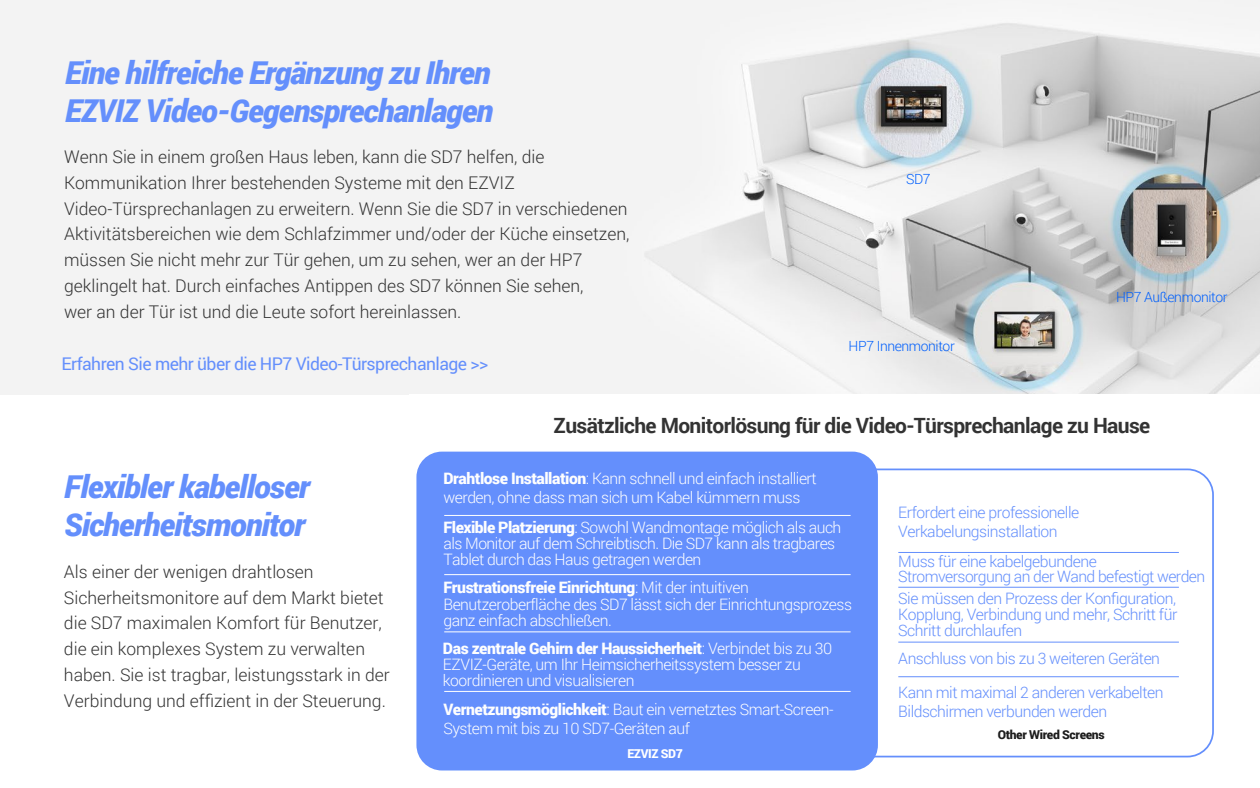
<style>
.page{position:relative;width:1260px;height:788px;background:#fff}
.page>*{position:absolute;margin:0;border:0;box-sizing:border-box;transform-origin:0 0}
.t1{font:italic 900 31.5px/37.8px "Roboto";letter-spacing:-.03em;color:#648ffc}
.t2{font:700 21px "Roboto";letter-spacing:-.03em;color:#333}
.t3{font:300 17.5px/25.7px "Roboto";color:#333}
.t4{font:17.5px "Roboto";letter-spacing:-.03em;color:#648ffc}
.t5{font:300 15.75px/15.8px "Roboto";letter-spacing:-.03em;color:#fefefe}
.t6{font:300 15.75px/15.8px "Roboto";letter-spacing:-.03em;color:#648ffc}
.t7{font:300 14px "Roboto";letter-spacing:-.03em;color:#005ffd}
.t8{font:900 12.25px "Roboto";letter-spacing:-.03em;color:#1c1c1c}
.t9{font:900 12.25px "Roboto";letter-spacing:-.03em;color:#fff}
.s1{font-weight:900}
</style>
<div class="page">
<img style="left:408px;top:0;width:852px;height:394px">
<div style="left:0;top:0;width:408px;height:394px;background:#f3f3f3"></div>
<div style="left:416px;top:451px;width:462px;height:319px;background:#648ffc;border-radius:26px"></div>
<div style="left:802px;top:468px;width:412px;height:289px;border:2px solid #648ffc;border-radius:26px"></div>
<hr style="left:444px;top:515px;width:407px;height:1px;background:#fff">
<hr style="left:444px;top:574px;width:407px;height:1px;background:#fff">
<hr style="left:444px;top:631px;width:407px;height:1px;background:#fff">
<hr style="left:444px;top:691px;width:407px;height:1px;background:#fff">
<hr style="left:898px;top:552px;width:281px;height:1px;background:#648ffc">
<hr style="left:898px;top:587px;width:281px;height:1px;background:#648ffc">
<hr style="left:898px;top:641px;width:281px;height:1px;background:#648ffc">
<hr style="left:898px;top:676px;width:281px;height:1px;background:#648ffc">
<h1 class="t1" style="left:65px;top:52px;width:429px">Eine hilfreiche Ergänzung zu Ihren<br>EZVIZ Video-Gegensprechanlagen</h1>
<p class="t3" style="left:64px;top:143px;width:567px">Wenn Sie in einem großen Haus leben, kann die SD7 helfen, die Kommunikation Ihrer bestehenden Systeme mit den EZVIZ Video-Türsprechanlagen zu erweitern. Wenn Sie die SD7 in verschiedenen Aktivitätsbereichen wie dem Schlafzimmer und/oder der Küche einsetzen, müssen Sie nicht mehr zur Tür gehen, um zu sehen, wer an der HP7 geklingelt hat. Durch einfaches Antippen des SD7 können Sie sehen,<br>wer an der Tür ist und die Leute sofort hereinlassen.</p>
<p class="t4" style="left:62px;top:351px;width:428px">Erfahren Sie mehr über die HP7 Video-Türsprechanlage &gt;&gt;</p>
<p class="t7" style="left:906px;top:169px;width:26px">SD7</p>
<p class="t7" style="left:849px;top:336px;width:108px">HP7 Innenmonitor</p>
<p class="t7" style="left:1116px;top:287px;width:113px">HP7 Außenmonitor</p>
<h1 class="t1" style="left:64px;top:467px;width:247px">Flexibler kabelloser<br>Sicherheitsmonitor</h1>
<p class="t3" style="left:64px;top:558px;width:327px">Als einer der wenigen drahtlosen Sicherheitsmonitore auf dem Markt bietet die SD7 maximalen Komfort für Benutzer, die ein komplexes System zu verwalten haben. Sie ist tragbar, leistungsstark in der Verbindung und effizient in der Steuerung.</p>
<p class="t2" style="left:554px;top:411px;width:598px">Zusätzliche Monitorlösung für die Video-Türsprechanlage zu Hause</p>
<p class="t5" style="left:443px;top:468px;width:375px;line-height:18.9px"><span class="s1">Drahtlose Installation</span>: Kann schnell und einfach installiert werden, ohne dass man sich um Kabel kümmern muss</p>
<p class="t5" style="left:443px;top:519px;width:400px"><span class="s1">Flexible Platzierung</span>: Sowohl Wandmontage möglich als auch als Monitor auf dem Schreibtisch. Die SD7 kann als tragbares<br>Tablet durch das Haus getragen werden</p>
<p class="t5" style="left:443px;top:578px;width:410px;line-height:16.6px"><span class="s1">Frustrationsfreie Einrichtung</span>: Mit der intuitiven<br>Benutzeroberfläche des SD7 lässt sich der Einrichtungsprozess ganz einfach abschließen.</p>
<p class="t5" style="left:443px;top:640px;width:391px"><span class="s1">Das zentrale Gehirn der Haussicherheit</span>: Verbindet bis zu 30<br>EZVIZ-Geräte, um Ihr Heimsicherheitssystem besser zu koordinieren und visualisieren</p>
<p class="t5" style="left:443px;top:699px;width:392px;line-height:18.9px"><span class="s1">Vernetzungsmöglichkeit</span>: Baut ein vernetztes Smart-Screen-<br>System mit bis zu 10 SD7-Geräten auf</p>
<p class="t6" style="left:898px;top:502px;width:182px;line-height:18.9px">Erfordert eine professionelle<br>Verkabelungsinstallation</p>
<p class="t6" style="left:898px;top:553px;width:308px;line-height:14.9px">Muss für eine kabelgebundene<br>Stromversorgung an der Wand befestigt werden</p>
<p class="t6" style="left:898px;top:590px;width:281px;text-align:justify">Sie müssen den Prozess der Konfiguration, Kopplung, Verbindung und mehr, Schritt für Schritt durchlaufen</p>
<p class="t6" style="left:898px;top:641px;width:267px;line-height:33.2px">Anschluss von bis zu 3 weiteren Geräten<br>Kann mit maximal 2 anderen verkabelten</p>
<p class="t6" style="left:898px;top:702px;width:211px">Bildschirmen verbunden werden</p>
<p class="t8" style="left:998px;top:725px;width:108px">Other Wired Screens</p>
<p class="t9" style="left:627px;top:745px;width:57px">EZVIZ SD7</p>
</div>
